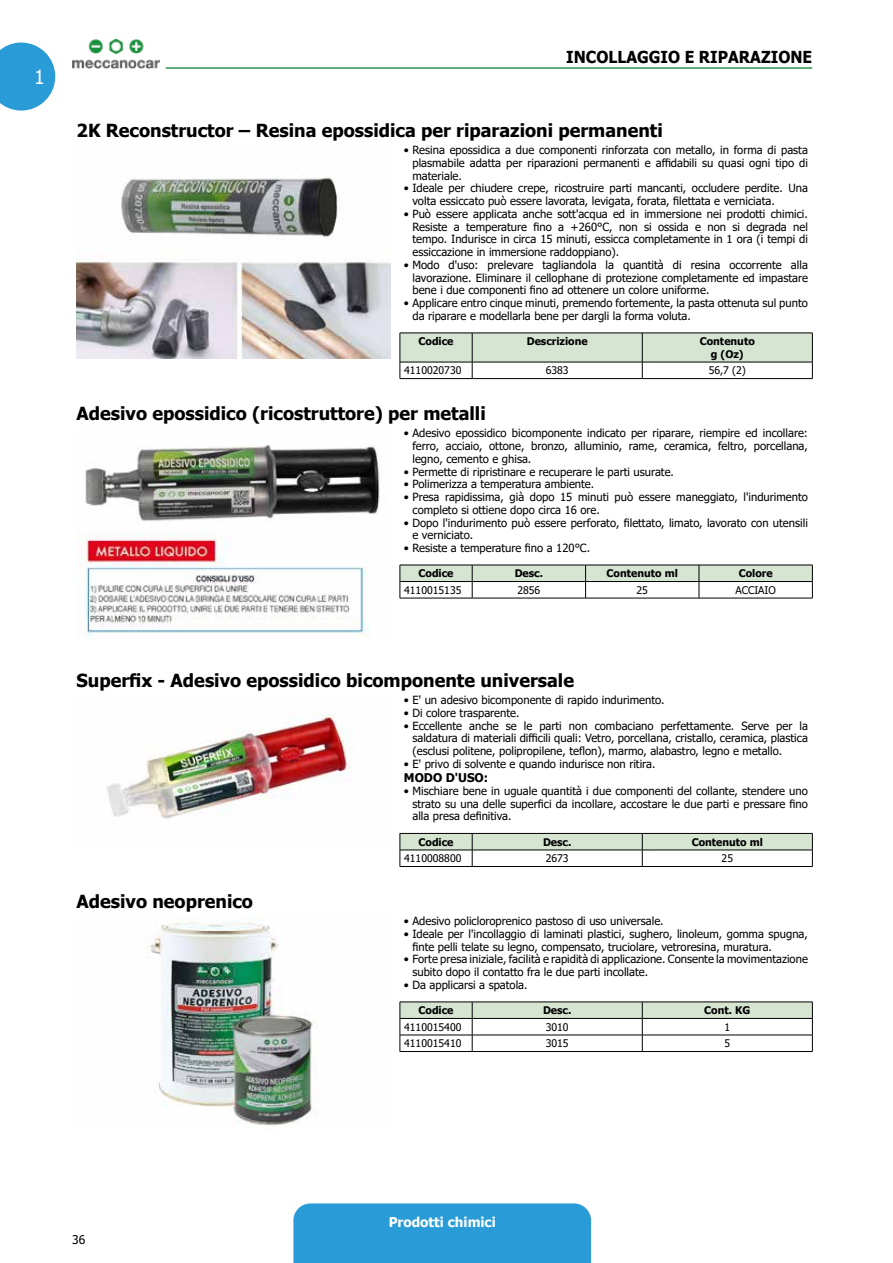
<style>
.page{position:relative;width:893px;height:1263px;background:#fff}
.page>*{position:absolute;margin:0;border:0;box-sizing:border-box;transform-origin:0 0}
.t1{font:19.5px "Tahoma";color:#fff}
.t2{font:700 18px "Tahoma";color:#000}
.t3{font:700 16.5px "Tahoma";color:#000;scale:.95 1}
.t4{font:700 13.5px "Tahoma";color:#fff}
.t5{font:700 12px "Tahoma";color:#000}
.t6{font:12px "Tahoma";color:#000}
.t7{font:11.25px/12.8px "Tahoma";color:#000;text-align:justify}
.t8{font:700 10.5px/12.6px "Tahoma";color:#000;text-align:center}
.t9{font:10.5px "Tahoma";color:#000}
</style>
<div class="page">
<div style="left:293px;top:1203px;width:298px;height:60px;background:#299cd8"></div>
<svg style="left:0;top:43px;width:55px;height:68px;background:#4aabde"></svg>
<img style="left:72px;top:38px;width:87px;height:31px">
<hr style="left:166px;top:67px;width:646px;height:2px;background:#28974e">
<img style="left:77px;top:177px;width:314px;height:181px">
<svg style="left:400px;top:333px;width:413px;height:45px"></svg>
<hr style="left:400px;top:378px;width:72px;height:1px;background:#000">
<hr style="left:472px;top:378px;width:170px;height:1px;background:#000">
<hr style="left:642px;top:378px;width:171px;height:1px;background:#000">
<img style="left:77px;top:445px;width:303px;height:192px">
<svg style="left:400px;top:565px;width:413px;height:33px"></svg>
<hr style="left:400px;top:598px;width:72px;height:1px;background:#000">
<hr style="left:472px;top:598px;width:114px;height:1px;background:#000">
<hr style="left:586px;top:598px;width:113px;height:1px;background:#000">
<hr style="left:699px;top:598px;width:114px;height:1px;background:#000">
<img style="left:106px;top:712px;width:247px;height:107px">
<svg style="left:400px;top:833px;width:413px;height:33px"></svg>
<hr style="left:400px;top:866px;width:72px;height:1px;background:#000">
<hr style="left:472px;top:866px;width:170px;height:1px;background:#000">
<hr style="left:642px;top:866px;width:171px;height:1px;background:#000">
<img style="left:147px;top:916px;width:171px;height:210px">
<svg style="left:400px;top:1002px;width:413px;height:49px"></svg>
<hr style="left:400px;top:1051px;width:72px;height:1px;background:#000">
<hr style="left:472px;top:1051px;width:170px;height:1px;background:#000">
<hr style="left:642px;top:1051px;width:171px;height:1px;background:#000">
<h1 class="t1" style="left:34px;top:64px;width:12px">1</h1>
<h3 class="t3" style="left:566px;top:45px;width:56px">Incollagg</h3>
<h3 class="t3" style="left:660px;top:45px;width:161px">io e riparazione</h3>
<h2 class="t2" style="left:77px;top:118px;width:588px">2K Reconstructor – Resina epossidica per riparazioni permanenti</h2>
<p class="t7" style="left:412px;top:144px;width:397px;text-indent:-9px">• Resina epossidica a due componenti rinforzata con metallo, in forma di pasta plasmabile adatta per riparazioni permanenti e affidabili su quasi ogni tipo di materiale.</p>
<p class="t7" style="left:412px;top:183px;width:397px;text-indent:-9px">• Ideale per chiudere crepe, ricostruire parti mancanti, occludere perdite. Una volta essiccato può essere lavorata, levigata, forata, filettata e verniciata.</p>
<p class="t7" style="left:412px;top:208px;width:397px;text-indent:-9px">• Può essere applicata anche sott'acqua ed in immersione nei prodotti chimici.<br>Resiste a temperature fino a +260°C, non si ossida e non si degrada nel tempo. Indurisce in circa 15 minuti, essicca completamente in 1 ora (i tempi di essiccazione in immersione raddoppiano).</p>
<p class="t7" style="left:412px;top:259px;width:397px;text-indent:-8px">• Modo d'uso: prelevare tagliandola la quantità di resina occorrente alla lavorazione. Eliminare il cellophane di protezione completamente ed impastare bene i due componenti fino ad ottenere un colore uniforme.</p>
<p class="t7" style="left:412px;top:297px;width:397px;text-indent:-9px">• Applicare entro cinque minuti, premendo fortemente, la pasta ottenuta sul punto da riparare e modellarla bene per dargli la forma voluta.</p>
<p class="t8" style="left:418px;top:335px;width:37px">Codice</p>
<p class="t8" style="left:527px;top:335px;width:62px">Descrizione</p>
<p class="t8" style="left:700px;top:335px;width:57px">Contenuto g (Oz)</p>
<p class="t9" style="left:404px;top:363px;width:59px">4110020730</p>
<p class="t9" style="left:546px;top:363px;width:24px">6383</p>
<p class="t9" style="left:709px;top:363px;width:39px">56,7 (2)</p>
<h2 class="t2" style="left:77px;top:401px;width:411px">Adesivo epossidico (ricostruttore) per metalli</h2>
<p class="t7" style="left:412px;top:427px;width:397px;text-indent:-9px">• Adesivo epossidico bicomponente indicato per riparare, riempire ed incollare: ferro, acciaio, ottone, bronzo, alluminio, rame, ceramica, feltro, porcellana, legno, cemento e ghisa.</p>
<p class="t7" style="left:404px;top:466px;width:272px">• Permette di ripristinare e recuperare le parti usurate.</p>
<p class="t7" style="left:404px;top:478px;width:192px">• Polimerizza a temperatura ambiente.</p>
<p class="t7" style="left:412px;top:491px;width:397px;text-indent:-9px">• Presa rapidissima, già dopo 15 minuti può essere maneggiato, l'indurimento completo si ottiene dopo circa 16 ore.</p>
<p class="t7" style="left:412px;top:517px;width:397px;text-indent:-9px">• Dopo l'indurimento può essere perforato, filettato, limato, lavorato con utensili e verniciato.</p>
<p class="t7" style="left:404px;top:542px;width:188px">• Resiste a temperature fino a 120°C.</p>
<p class="t8" style="left:418px;top:568px;width:37px">Codice</p>
<p class="t8" style="left:515px;top:568px;width:30px">Desc.</p>
<p class="t8" style="left:607px;top:568px;width:73px">Contenuto ml</p>
<p class="t8" style="left:739px;top:568px;width:35px">Colore</p>
<p class="t9" style="left:404px;top:583px;width:59px">4110015135</p>
<p class="t9" style="left:517px;top:583px;width:24px">2856</p>
<p class="t9" style="left:637px;top:583px;width:13px">25</p>
<p class="t9" style="left:735px;top:583px;width:42px">ACCIAIO</p>
<h2 class="t2" style="left:77px;top:668px;width:499px">Superfix - Adesivo epossidico bicomponente universale</h2>
<p class="t7" style="left:404px;top:694px;width:262px">• E' un adesivo bicomponente di rapido indurimento.</p>
<p class="t7" style="left:404px;top:707px;width:117px">• Di colore trasparente.</p>
<p class="t7" style="left:412px;top:720px;width:397px;text-indent:-8px">• Eccellente anche se le parti non combaciano perfettamente. Serve per la saldatura di materiali difficili quali: Vetro, porcellana, cristallo, ceramica, plastica (esclusi politene, polipropilene, teflon), marmo, alabastro, legno e metallo.</p>
<p class="t7" style="left:404px;top:758px;width:253px">• E' privo di solvente e quando indurisce non ritira.</p>
<p class="t5" style="left:404px;top:769px;width:21px">MODO</p>
<p class="t5" style="left:446px;top:769px;width:44px">D'USO:</p>
<p class="t7" style="left:412px;top:785px;width:397px;text-indent:-9px">• Mischiare bene in uguale quantità i due componenti del collante, stendere uno strato su una delle superfici da incollare, accostare le due parti e pressare fino alla presa definitiva.</p>
<p class="t8" style="left:418px;top:836px;width:37px">Codice</p>
<p class="t8" style="left:543px;top:836px;width:30px">Desc.</p>
<p class="t8" style="left:692px;top:836px;width:73px">Contenuto ml</p>
<p class="t9" style="left:404px;top:851px;width:59px">4110008800</p>
<p class="t9" style="left:546px;top:851px;width:24px">2673</p>
<p class="t9" style="left:722px;top:851px;width:13px">25</p>
<h2 class="t2" style="left:77px;top:889px;width:178px">Adesivo neoprenico</h2>
<p class="t7" style="left:404px;top:915px;width:261px">• Adesivo policloroprenico pastoso di uso universale.</p>
<p class="t7" style="left:412px;top:928px;width:397px;text-indent:-9px">• Ideale per l'incollaggio di laminati plastici, sughero, linoleum, gomma spugna, finte pelli telate su legno, compensato, truciolare, vetroresina, muratura.</p>
<p class="t7" style="left:412px;top:953px;width:397px;text-indent:-8px">• Forte presa iniziale, facilità e rapidità di applicazione. Consente la movimentazione subito dopo il contatto fra le due parti incollate.</p>
<p class="t7" style="left:404px;top:979px;width:125px">• Da applicarsi a spatola.</p>
<p class="t8" style="left:418px;top:1004px;width:37px">Codice</p>
<p class="t8" style="left:543px;top:1004px;width:30px">Desc.</p>
<p class="t8" style="left:704px;top:1004px;width:48px">Cont. KG</p>
<p class="t9" style="left:404px;top:1020px;width:59px">4110015400</p>
<p class="t9" style="left:546px;top:1020px;width:24px">3010</p>
<p class="t9" style="left:724px;top:1020px;width:7px">1</p>
<p class="t9" style="left:404px;top:1036px;width:59px">4110015410</p>
<p class="t9" style="left:546px;top:1036px;width:24px">3015</p>
<p class="t9" style="left:724px;top:1036px;width:7px">5</p>
<p class="t6" style="left:72px;top:1231px;width:15px">36</p>
<p class="t4" style="left:389px;top:1212px;width:109px">Prodotti chimici</p>
</div>
